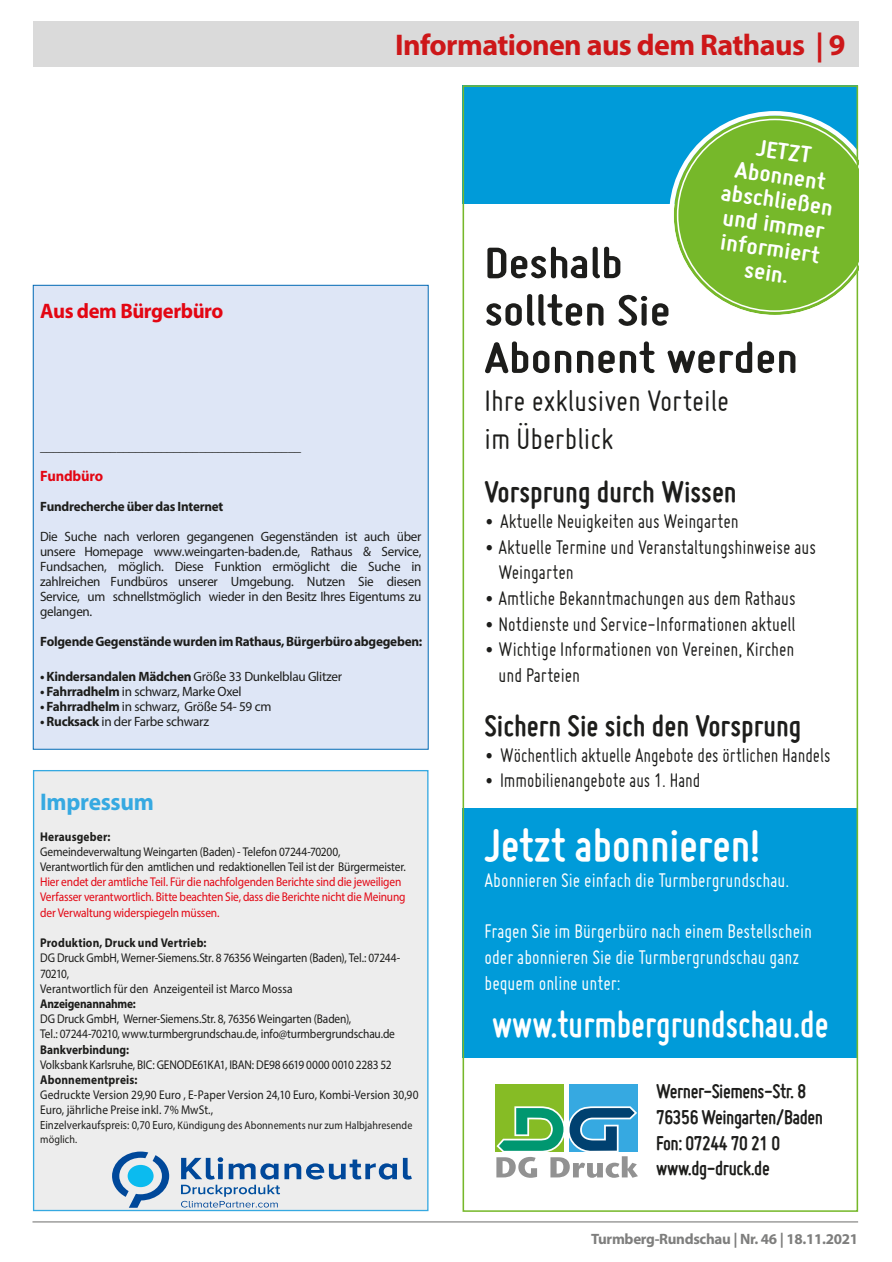
<style>
.page{position:relative;width:892px;height:1262px;background:#fff}
.page>*{position:absolute;margin:0;border:0;box-sizing:border-box;transform-origin:0 0}
.t1{font:700 48.9px "Miso";color:#fff}
.t2{font:700 45.9px/47.4px "Miso";color:#1d1d1b;scale:1.23 1}
.t3{font:700 39.75px "Miso";color:#fff;scale:.94 1}
.t4{font:700 32.1px "Miso";color:#1d1d1b}
.t5{font:32.1px/38.5px "Miso";color:#1d1d1b}
.t6{font:700 30px "Myriad Pro";letter-spacing:-.02em;color:#cd1719}
.t7{font:700 24.45px/24.5px "Miso";color:#fff;text-align:center;scale:1.23 1}
.t8{font:700 24.15px "Myriad Pro";letter-spacing:-.015em;color:#36a9e1}
.t9{font:21.45px/25.7px "Miso";color:#1d1d1b;scale:.94 1}
.t10{font:21.45px/25.7px "Miso";color:#fff;scale:.94 1}
.t11{font:21.45px "Miso";color:#1d1d1b;scale:.91 1}
.t12{font:700 21.45px/25.7px "Miso";letter-spacing:-.02em;color:#1d1d1b}
._03_01_-_Lauftext_No{font:700 21px "Myriad Pro";letter-spacing:-.02em;color:#e30613}
.t13{font:700 15px "Myriad Pro";letter-spacing:-.02em;color:#7e7e7d}
._03_01_-_Lauftext_No-2{font:700 15px "Myriad Pro";letter-spacing:-.015em;color:#e30613}
._03_01_-_Lauftext_No-3{font:13.5px/15px "Myriad Pro";letter-spacing:-.02em;color:#1d1d1b;text-align:justify}
._03_01_-_Lauftext_No-4{font:700 13.5px "Myriad Pro";letter-spacing:-.02em;color:#1d1d1b}
.t14{font:12.6px/15.1px "Myriad Pro";letter-spacing:-.01em;color:#1d1d1b;scale:.9 1}
.t15{font:12.6px/15.1px "Myriad Pro";letter-spacing:-.015em;color:#e30613;scale:.9 1}
.t16{font:700 12.6px "Myriad Pro";letter-spacing:.01em;color:#1d1d1b;scale:.9 1}
.t17{font:700 12.6px "Myriad Pro";letter-spacing:-.02em;color:#1d1d1b;scale:.9 1}
.t18{font:11.1px/14.2px "Myriad Pro";letter-spacing:.01em;color:#1d1d1b;scale:.9 1}
.s1{font-weight:700}
.s2{font-size:11.85px}
.s3{font-family:"Greta Text Std"}
</style>
<div class="page">
<hr style="left:32px;top:1221px;width:826px;height:1px;background:#9d9d9c">
<div style="left:33px;top:21px;width:825px;height:46px;background:#dadada"></div>
<div style="left:34px;top:771px;width:394px;height:439px;background:#ededed"></div>
<svg style="left:181px;top:1157px;width:42px;height:22px"></svg>
<svg style="left:229px;top:1163px;width:49px;height:16px"></svg>
<svg style="left:284px;top:1159px;width:113px;height:20px"></svg>
<svg style="left:403px;top:1158px;width:9px;height:21px"></svg>
<svg style="left:112px;top:1151px;width:57px;height:57px"></svg>
<svg style="left:181px;top:1185px;width:99px;height:22px"></svg>
<div style="left:462px;top:809px;width:396px;height:249px;background:#009bd9"></div>
<div style="left:495px;top:1084px;width:68px;height:67px;background:#86bc25"></div>
<div style="left:569px;top:1084px;width:68px;height:67px;background:#36a9e1"></div>
<svg style="left:495px;top:1103px;width:143px;height:75px"></svg>
<div style="left:462px;top:85px;width:396px;height:119px;background:#009bd9"></div>
<svg style="left:669px;top:111px;width:186px;height:204px"></svg>
<div style="left:462px;top:85px;width:396px;height:1127px;border:2px solid #76b82a"></div>
<div style="left:33px;top:285px;width:395px;height:464px;background:#dee6f6"></div>
<p class="t6" style="left:395px;top:26px;width:451px">Informationen aus dem Rathaus | 9</p>
<p class="_03_01_-_Lauftext_No" style="left:40px;top:298px;width:185px">Aus dem Bürgerbüro</p>
<p class="_03_01_-_Lauftext_No-3" style="left:40px;top:439px;width:262px">_________________________________________</p>
<p class="_03_01_-_Lauftext_No-2" style="left:40px;top:466px;width:65px">Fundbüro</p>
<p class="_03_01_-_Lauftext_No-4" style="left:40px;top:498px;width:185px">Fundrecherche über das Internet</p>
<p class="_03_01_-_Lauftext_No-3" style="left:40px;top:529px;width:383px">Die Suche nach verloren gegangenen Gegenständen ist auch über unsere Homepage www.weingarten-baden.de, Rathaus &amp; Service, Fundsachen, möglich. Diese Funktion ermöglicht die Suche in zahlreichen Fundbüros unserer Umgebung. Nutzen Sie diesen Service, um schnellstmöglich wieder in den Besitz Ihres Eigentums zu gelangen.</p>
<p class="_03_01_-_Lauftext_No-4" style="left:40px;top:633px;width:384px">Folgende Gegenstände wurden im Rathaus, Bürgerbüro abgegeben:</p>
<p class="_03_01_-_Lauftext_No-3" style="left:40px;top:669px;width:303px"><span class="s1">• Kindersandalen Mädchen</span> Größe 33 Dunkelblau Glitzer</p>
<p class="_03_01_-_Lauftext_No-3" style="left:40px;top:684px;width:203px"><span class="s1">• Fahrradhelm</span> in schwarz, Marke Oxel</p>
<p class="_03_01_-_Lauftext_No-3" style="left:40px;top:699px;width:233px"><span class="s1">• Fahrradhelm</span> in schwarz, Größe 54- 59 cm</p>
<p class="_03_01_-_Lauftext_No-3" style="left:40px;top:714px;width:170px"><span class="s1">• Rucksack</span> in der Farbe schwarz</p>
<p class="t8" style="left:40px;top:786px;width:115px">Impressum</p>
<p class="t16" style="left:40px;top:828px;width:80px">Herausgeber:</p>
<p class="t14" style="left:40px;top:844px;width:335px">Gemeindeverwaltung Weingarten (Baden) - Telefon 07244-70200,</p>
<p class="t14" style="left:40px;top:859px;width:408px">Verantwortlich für den amtlichen und redaktionellen Teil ist der Bürgermeister.</p>
<p class="t15" style="left:40px;top:874px;width:407px">Hier endet der amtliche Teil. Für die nachfolgenden Berichte sind die jeweiligen<br>Verfasser verantwortlich. Bitte beachten Sie, dass die Berichte nicht die Meinung der Verwaltung widerspiegeln müssen.</p>
<p class="t16" style="left:40px;top:935px;width:186px">Produktion, Druck und Vertrieb:</p>
<p class="t14" style="left:40px;top:950px;width:401px">DG Druck GmbH, Werner-Siemens.Str. 8 76356 Weingarten (Baden), Tel.: 07244-<br>70210,</p>
<p class="t14" style="left:40px;top:981px;width:282px">Verantwortlich für den Anzeigenteil ist Marco Mossa</p>
<p class="t17" style="left:40px;top:995px;width:108px">Anzeigenannahme:</p>
<p class="t14" style="left:40px;top:1011px;width:347px">DG Druck GmbH, Werner-Siemens.Str. 8, 76356 Weingarten (Baden),</p>
<p class="t14" style="left:40px;top:1026px;width:396px">Tel.: 07244-70210, www.turmbergrundschau.de, info@turmbergrundschau.de</p>
<p class="t16" style="left:40px;top:1041px;width:100px">Bankverbindung:</p>
<p class="t14" style="left:40px;top:1057px;width:392px">Volksbank Karlsruhe, BIC: GENODE61KA1, IBAN: DE98 6619 0000 0010 2283 52</p>
<p class="t16" style="left:40px;top:1071px;width:110px">Abonnementpreis:</p>
<p class="t14" style="left:40px;top:1087px;width:422px">Gedruckte Version 29,90 Euro , E-Paper Version 24,10 Euro, Kombi-Version 30,90<br>Euro, jährliche Preise inkl. 7% MwSt.,</p>
<p class="t18" style="left:40px;top:1118px;width:415px"><span class="s2">Einzelverkaufspreis: 0,70 Euro,</span> Kündigung des Abonnements nur zum Halbjahresende möglich.</p>
<p class="t7" style="left:730px;top:131px;width:93px;rotate:8deg">JETZT<br>Abonnent abschließen und immer informiert sein.</p>
<p class="t2" style="left:484px;top:239px;width:256px">Deshalb<br>sollten Sie<br>Abonnent werden</p>
<p class="t5" style="left:484px;top:381px;width:246px">Ihre exklusiven Vorteile im Überblick</p>
<p class="t4" style="left:484px;top:474px;width:254px">Vorsprung durch Wissen</p>
<p class="t9" style="left:484px;top:508px;width:272px"><span class="s3">•</span> Aktuelle Neuigkeiten aus Weingarten</p>
<p class="t9" style="left:498px;top:534px;width:339px;text-indent:-14px"><span class="s3">•</span> Aktuelle Termine und Veranstaltungshinweise aus<br>Weingarten</p>
<p class="t9" style="left:484px;top:585px;width:333px"><span class="s3">•</span> Amtliche Bekanntmachungen aus dem Rathaus</p>
<p class="t9" style="left:484px;top:611px;width:332px"><span class="s3">•</span> Notdienste und Service-Informationen aktuell</p>
<p class="t9" style="left:498px;top:636px;width:316px;text-indent:-14px"><span class="s3">•</span> Wichtige Informationen von Vereinen, Kirchen und Parteien</p>
<p class="t4" style="left:484px;top:707px;width:318px">Sichern Sie sich den Vorsprung</p>
<p class="t11" style="left:484px;top:743px;width:382px"><span class="s3">•</span> Wöchentlich aktuelle Angebote des örtlichen Handels</p>
<p class="t11" style="left:484px;top:768px;width:239px"><span class="s3">•</span> Immobilienangebote aus 1. Hand</p>
<p class="t1" style="left:484px;top:818px;width:277px">Jetzt abonnieren!</p>
<p class="t10" style="left:484px;top:867px;width:326px">Abonnieren Sie einfach die Turmbergrundschau.</p>
<p class="t10" style="left:484px;top:918px;width:350px">Fragen Sie im Bürgerbüro nach einem Bestellschein oder abonnieren Sie die Turmbergrundschau ganz bequem online unter:</p>
<p class="t3" style="left:492px;top:1002px;width:359px">www.turmbergrundschau.de</p>
<p class="t12" style="left:656px;top:1078px;width:168px">Werner-Siemens-Str. 8<br>76356 Weingarten/Baden<br>Fon: 07244 70 21 0 www.dg-druck.de</p>
<p class="t13" style="left:591px;top:1229px;width:268px">Turmberg-Rundschau | Nr. 46 | 18.11.2021</p>
</div>
